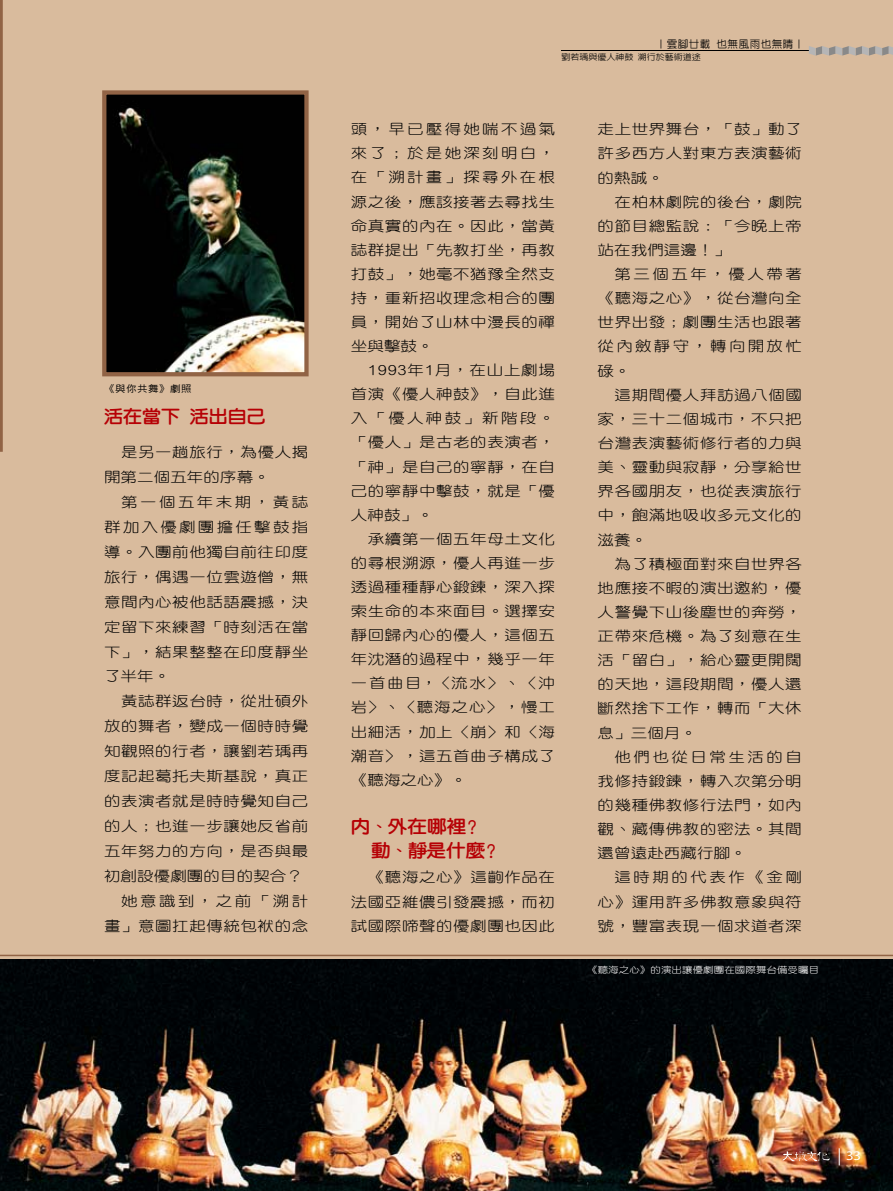
<style>
.page{position:relative;width:893px;height:1191px;background:#d9bb9d}
.page>*{position:absolute;margin:0;border:0;box-sizing:border-box;transform-origin:0 0}
.t1{font:17.55px/24.2px "Yen Round Extra";letter-spacing:.005em;color:#b60005;scale:1.11 1}
.t2{font:17.55px "Yen Round Extra";letter-spacing:.005em;color:#b60005;scale:1.08 1}
.t3{font:14.1px/24.2px "DF Yuan Lt HK BF";letter-spacing:.035em;color:#000;text-align:justify;scale:1.18 1}
.t4{font:14.1px "DF Yuan Lt HK BF";letter-spacing:.005em;color:#000;scale:1.18 1}
.t5{font:13.2px "Myriad Pro";color:#fff;scale:1.12 1}
.t6{font:500 10.5px "Lin Gothic";letter-spacing:.05em;color:#000}
.t7{font:9.45px "DF Hei Md HK BF";letter-spacing:.05em;color:#000;scale:1.11 1}
.t8{font:8.85px "DF Yuan Lt HK BF";letter-spacing:.005em;color:#fff;scale:1.18 1}
.t9{font:500 8.1px "Lin Gothic";color:#000;scale:1.11 1}
</style>
<div class="page">
<svg style="left:0;top:0;width:3px;height:452px"></svg>
<img style="left:107px;top:95px;width:197px;height:276px">
<div style="left:102px;top:90px;width:207px;height:286px;border:4px solid #916345"></div>
<hr style="left:561px;top:51px;width:251px;height:1px;background:#000">
<svg style="left:809px;top:46px;width:84px;height:10px"></svg>
<img style="left:0;top:954px;width:893px;height:237px">
<p class="t7" style="left:104px;top:383px;width:80px">《與你共舞》劇照</p>
<p class="t2" style="left:104px;top:407px;width:151px">活在當下 活出自己</p>
<p class="t3" style="left:104px;top:440px;width:175px;line-height:24.9px;text-indent:17px">是另一趟旅行，為優人揭開第二個五年的序幕。</p>
<p class="t3" style="left:104px;top:490px;width:175px;line-height:24.9px;text-indent:17px">第一個五年末期，黃誌群加入優劇團擔任擊鼓指導。入團前他獨自前往印度旅行，偶遇一位雲遊僧，無意間內心被他話語震撼，決定留下來練習「時刻活在當下」，結果整整在印度靜坐了半年。</p>
<p class="t3" style="left:121px;top:689px;width:160px">黃誌群返台時，從壯碩外</p>
<p class="t3" style="left:104px;top:714px;width:175px">放的舞者，變成一個時時覺</p>
<p class="t3" style="left:104px;top:739px;width:175px">知觀照的行者，讓劉若瑀再</p>
<p class="t3" style="left:104px;top:764px;width:175px">度記起葛托夫斯基說，真正</p>
<p class="t3" style="left:104px;top:789px;width:175px">的表演者就是時時覺知自己</p>
<p class="t3" style="left:104px;top:814px;width:175px">的人；也進一步讓她反省前</p>
<p class="t3" style="left:104px;top:839px;width:175px">五年努力的方向，是否與最</p>
<p class="t4" style="left:104px;top:868px;width:170px">初創設優劇團的目的契合？</p>
<p class="t3" style="left:121px;top:889px;width:160px">她意識到，之前「溯計</p>
<p class="t3" style="left:104px;top:914px;width:175px">畫」意圖扛起傳統包袱的念</p>
<p class="t6" style="left:656px;top:39px;width:150px">｜雲腳廿載 也無風雨也無晴｜</p>
<p class="t9" style="left:561px;top:53px;width:127px">劉若瑀與優人神鼓 溯行於藝術道途</p>
<p class="t3" style="left:351px;top:118px;width:175px">頭，早已壓得她喘不過氣來了；於是她深刻明白，在「溯計畫」探尋外在根源之後，應該接著去尋找生命真實的內在。因此，當黃誌群提出「先教打坐，再教打鼓」，她毫不猶豫全然支持，重新招收理念相合的團員，開始了山林中漫長的禪坐與擊鼓。</p>
<p class="t3" style="left:351px;top:358px;width:175px;text-indent:17px">1993年1月，在山上劇場首演《優人神鼓》，自此進入「優人神鼓」新階段。「優人」是古老的表演者，「神」是自己的寧靜，在自己的寧靜中擊鼓，就是「優人神鼓」。</p>
<p class="t3" style="left:351px;top:527px;width:175px;text-indent:17px">承續第一個五年母土文化的尋根溯源，優人再進一步透過種種靜心鍛鍊，深入探索生命的本來面目。選擇安靜回歸內心的優人，這個五年沈潛的過程中，幾乎一年一首曲目，〈流水〉、〈沖岩〉、〈聽海之心〉，慢工出細活，加上〈崩〉和〈海潮音〉，這五首曲子構成了《聽海之心》。</p>
<p class="t1" style="left:371px;top:814px;width:114px;text-indent:-20px">內、外在哪裡?動、靜是什麼?</p>
<p class="t3" style="left:351px;top:866px;width:175px;text-indent:17px">《聽海之心》這齣作品在法國亞維儂引發震撼，而初試國際啼聲的優劇團也因此</p>
<p class="t3" style="left:598px;top:118px;width:175px">走上世界舞台，「鼓」動了許多西方人對東方表演藝術的熱誠。</p>
<p class="t3" style="left:598px;top:190px;width:175px;text-indent:17px">在柏林劇院的後台，劇院的節目總監說：「今晚上帝站在我們這邊！」</p>
<p class="t3" style="left:598px;top:262px;width:175px;text-indent:17px">第三個五年，優人帶著《聽海之心》，從台灣向全世界出發；劇團生活也跟著從內斂靜守，轉向開放忙碌。</p>
<p class="t3" style="left:598px;top:383px;width:175px;text-indent:17px">這期間優人拜訪過八個國家，三十二個城市，不只把台灣表演藝術修行者的力與美、靈動與寂靜，分享給世界各國朋友，也從表演旅行中，飽滿地吸收多元文化的滋養。</p>
<p class="t3" style="left:598px;top:552px;width:175px;text-indent:17px">為了積極面對來自世界各地應接不暇的演出邀約，優人警覺下山後塵世的奔勞，正帶來危機。為了刻意在生活「留白」，給心靈更開闊的天地，這段期間，優人還斷然捨下工作，轉而「大休息」三個月。</p>
<p class="t3" style="left:598px;top:745px;width:175px;text-indent:17px">他們也從日常生活的自我修持鍛鍊，轉入次第分明的幾種佛教修行法門，如內觀、藏傳佛教的密法。其間還曾遠赴西藏行腳。</p>
<p class="t3" style="left:598px;top:865px;width:175px;text-indent:17px">這時期的代表作《金剛心》運用許多佛教意象與符號，豐富表現一個求道者深</p>
<p class="t8" style="left:587px;top:965px;width:198px">《聽海之心》的演出讓優劇團在國際舞台備受矚目</p>
<p class="t5" style="left:846px;top:1147px;width:15px">33</p>
</div>
